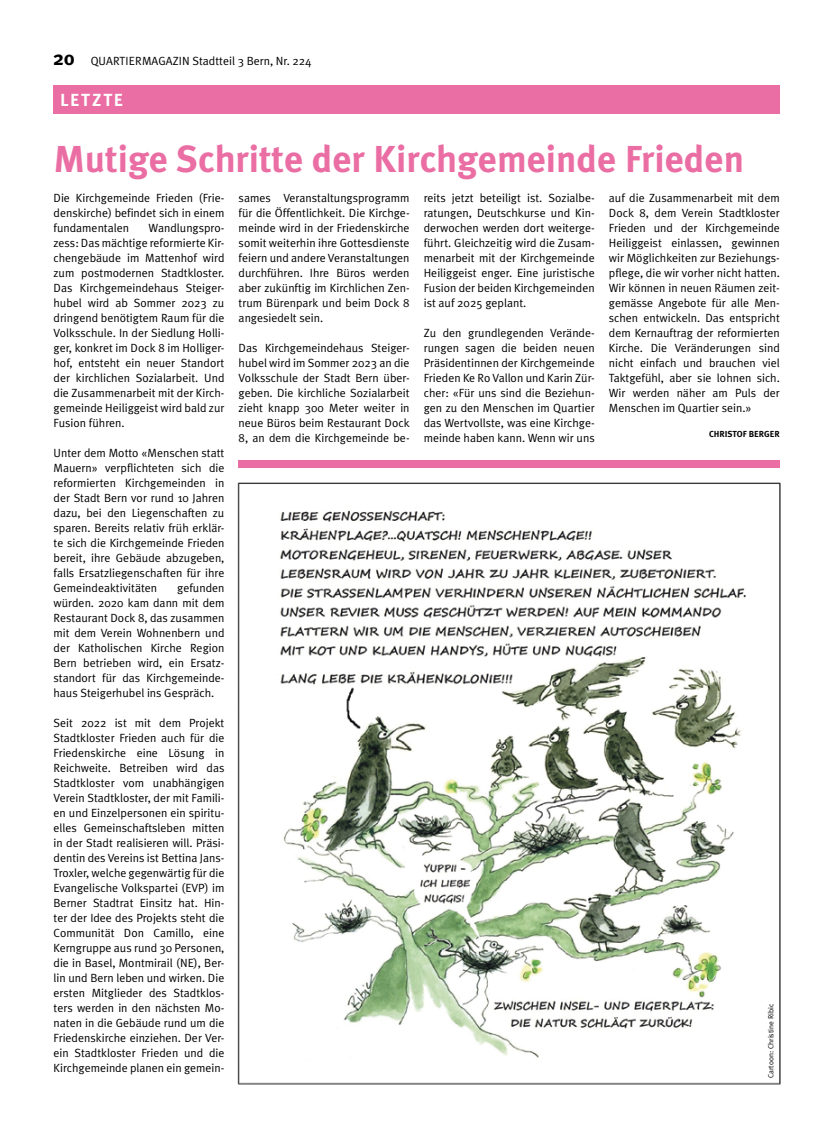
<style>
.page{position:relative;width:833px;height:1134px;background:#fff}
.page>*{position:absolute;margin:0;border:0;box-sizing:border-box;transform-origin:0 0}
.t1{font:700 37.5px "Meta Plus";color:#ea6ea3}
.t2{font:700 17.5px "Meta Plus";color:#fff}
.t3{font:11.88px/15px "Meta Plus Normal";color:#000;text-align:justify}
.t4{font:700 8.75px "Meta Plus";color:#000}
.t5{font:7.5px "Meta Plus Normal";color:#000}
.s1{font-family:"Meta Plus";font-weight:700;font-size:20px}
</style>
<div class="page">
<div style="left:53px;top:85px;width:727px;height:28px;background:#ea6ea3"></div>
<div style="left:238px;top:460px;width:542px;height:7px;background:#ea6ea3"></div>
<img style="left:237px;top:482px;width:544px;height:603px">
<p class="t3" style="left:53px;top:53px;width:53px"><span class="s1">20</span> Quartiermagazin</p>
<p class="t3" style="left:193px;top:53px;width:120px">Stadtteil 3 Bern, Nr. 224</p>
<h2 class="t2" style="left:60px;top:90px;width:65px">Letzte</h2>
<h1 class="t1" style="left:54px;top:137px;width:692px">Mutige Schritte der Kirchgemeinde Frieden</h1>
<p class="t3" style="left:54px;top:190px;width:172px">Die Kirchgemeinde Frieden (Frie&shy;denskirche) befindet sich in einem fundamentalen</p>
<p class="t3" style="left:609px;top:190px;width:172px">auf die Zusammenarbeit mit dem Dock 8, dem Verein Stadtkloster Frieden und der Kirchgemeinde Heiliggeist einlassen, gewinnen wir Möglichkeiten zur Beziehungs&shy;pflege, die wir vorher nicht hatten.<br>Wir können in neuen Räumen zeit&shy;gemässe Angebote für alle Men&shy;schen entwickeln. Das entspricht dem Kernauftrag der reformierten Kirche. Die Veränderungen sind nicht einfach und brauchen viel Taktgefühl, aber sie lohnen sich.<br>Wir werden näher am Puls der Menschen im Quartier sein.»</p>
<p class="t4" style="left:709px;top:429px;width:72px">Ch ristof Berger</p>
<p class="t3" style="left:424px;top:190px;width:172px">reits jetzt beteiligt ist. Sozialbe&shy;ratungen, Deutschkurse und Kin&shy;derwochen werden dort weiterge&shy;führt. Gleichzeitig wird die Zusam&shy;menarbeit mit der Kirchgemeinde Heiliggeist enger. Eine juristische Fusion der beiden Kirchgemeinden ist auf 2025 geplant.</p>
<p class="t3" style="left:424px;top:325px;width:172px">Zu den grundlegenden Verände&shy;rungen sagen die beiden neuen Präsidentinnen der Kirchgemeinde Frieden Ke Ro Vallon und Karin Zür&shy;cher: «Für uns sind die Beziehun&shy;gen zu den Menschen im Quartier das Wertvollste, was eine Kirchge&shy;meinde haben kann. Wenn wir uns</p>
<p class="t3" style="left:239px;top:190px;width:172px">sames Veranstaltungsprogramm für die Öffentlichkeit. Die Kirchge&shy;meinde wird in der Friedenskirche somit weiterhin ihre Gottesdienste feiern und andere Veranstaltungen durchführen. Ihre Büros werden aber zukünftig im Kirchlichen Zen&shy;trum Bürenpark und beim Dock 8 angesiedelt sein.</p>
<p class="t3" style="left:239px;top:340px;width:172px">Das Kirchgemeindehaus Steiger&shy;hubel wird im Sommer 2023 an die Volksschule der Stadt Bern über&shy;geben. Die kirchliche Sozialarbeit zieht knapp 300 Meter weiter in neue Büros beim Restaurant Dock 8, an dem die Kirchgemeinde be-</p>
<p class="t3" style="left:54px;top:220px;width:172px;text-indent:95px">Wandlungspro&shy;zess: Das mächtige reformierte Kir&shy;chengebäude im Mattenhof wird zum postmodernen Stadtkloster.<br>Das Kirchgemeindehaus Steiger&shy;hubel wird ab Sommer 2023 zu dringend benötigtem Raum für die Volksschule. In der Siedlung Holli&shy;ger, konkret im Dock 8 im Holliger&shy;hof, entsteht ein neuer Standort der kirchlichen Sozialarbeit. Und die Zusammenarbeit mit der Kirch&shy;gemeinde Heiliggeist wird bald zur Fusion führen.</p>
<p class="t3" style="left:54px;top:445px;width:172px">Unter dem Motto «Menschen statt Mauern» verpflichteten sich die reformierten Kirchgemeinden in der Stadt Bern vor rund 10 Jahren dazu, bei den Liegenschaften zu sparen. Bereits relativ früh erklär&shy;te sich die Kirchgemeinde Frieden bereit, ihre Gebäude abzugeben, falls Ersatzliegenschaften für ihre Gemeindeaktivitäten</p>
<p class="t3" style="left:54px;top:580px;width:172px;text-indent:124px">gefunden würden. 2020 kam dann mit dem Restaurant Dock 8, das zusammen mit dem Verein Wohnenbern und der Katholischen Kirche Region Bern betrieben wird, ein Ersatz&shy;standort für das Kirchgemeinde&shy;haus Steigerhubel ins Gespräch.</p>
<p class="t3" style="left:54px;top:715px;width:172px">Seit 2022 ist mit dem Projekt Stadtkloster Frieden auch für die Friedenskirche eine Lösung in Reichweite. Betreiben wird das Stadtkloster vom unabhängigen Verein Stadtkloster, der mit Famili&shy;en und Einzelpersonen ein spiritu&shy;elles Gemeinschaftsleben mitten in der Stadt realisieren will. Präsi&shy;dentin des Vereins ist Bettina Jans-Troxler, welche gegenwärtig für die Evangelische Volkspartei (EVP) im Berner Stadtrat Einsitz hat. Hin&shy;ter der Idee des Projekts steht die Communität Don Camillo, eine Kerngruppe aus rund 30 Personen, die in Basel, Montmirail (NE), Ber&shy;lin und Bern leben und wirken. Die ersten Mitglieder des Stadtklos&shy;ters werden in den nächsten Mo&shy;naten in die Gebäude rund um die Friedenskirche einziehen. Der Ver&shy;ein Stadtkloster Frieden und die Kirchgemeinde planen ein gemein-</p>
<p class="t5" style="left:766px;top:1078px;width:76px;rotate:-90deg">Cartoon: Christine Ribic</p>
</div>
